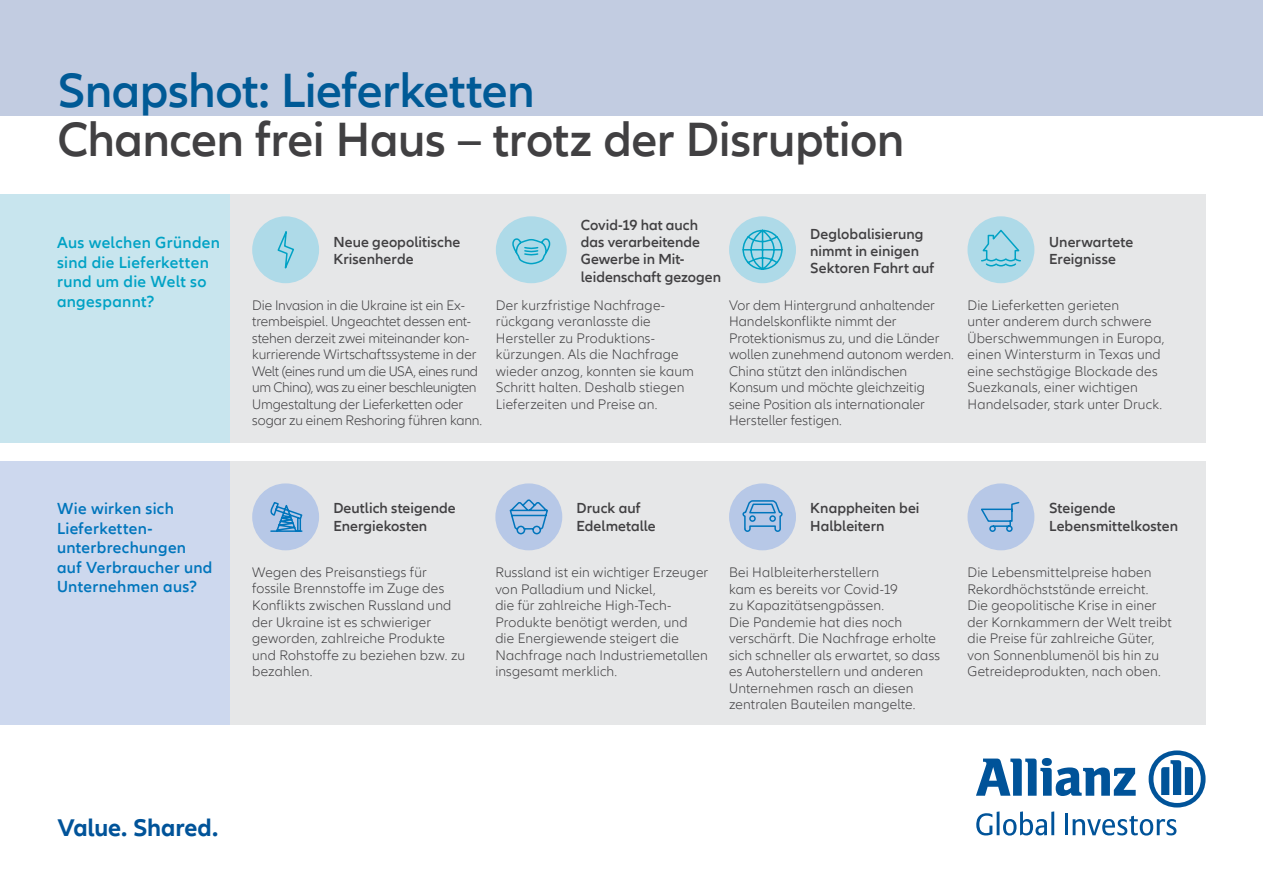
<style>
.page{position:relative;width:1263px;height:893px;background:#fff}
.page>*{position:absolute;margin:0;border:0;box-sizing:border-box;transform-origin:0 0}
.t1{font:600 49.5px "Allianz Neo";letter-spacing:-.01em;color:#414042}
.t2{font:600 49.5px "Allianz Neo";letter-spacing:-.01em;color:#005a96}
.t3{font:700 24.75px "Allianz Neo";letter-spacing:-.005em;color:#005399}
.t4{font:600 16.5px/19.5px "Allianz Neo";letter-spacing:.02em;color:#0075bc}
.t5{font:600 16.5px/19.5px "Allianz Neo";letter-spacing:.02em;color:#00a2c5}
.t6{font:600 15px/17.2px "Allianz Neo";letter-spacing:.005em;color:#414042}
.t7{font:300 14.25px/16.5px "Allianz Neo";letter-spacing:.005em;color:#414042}
</style>
<div class="page">
<svg style="left:976px;top:758px;width:160px;height:38px"></svg>
<svg style="left:1148px;top:750px;width:57px;height:57px"></svg>
<svg style="left:976px;top:813px;width:16px;height:22px"></svg>
<hr style="left:997px;top:811px;width:2px;height:24px;background:#005399">
<svg style="left:1003px;top:811px;width:44px;height:25px"></svg>
<hr style="left:1051px;top:811px;width:3px;height:24px;background:#005399">
<hr style="left:1065px;top:813px;width:3px;height:22px;background:#005399">
<svg style="left:1073px;top:816px;width:103px;height:20px"></svg>
<div style="left:0;top:0;width:1263px;height:116px;background:#c2cce1"></div>
<div style="left:220px;top:461px;width:985px;height:263px;background:#e6e7e8"></div>
<div style="left:0;top:461px;width:229px;height:263px;background:#cdd8ee"></div>
<div style="left:0;top:194px;width:1205px;height:248px;background:#e6e7e8"></div>
<div style="left:0;top:194px;width:229px;height:248px;background:#c8e5ee"></div>
<div style="left:495px;top:483px;width:67px;height:67px;background:#b7c8e7;border:2px solid #b7c8e7;border-radius:50%"></div>
<svg style="left:509px;top:499px;width:39px;height:36px"></svg>
<div style="left:730px;top:484px;width:65px;height:66px;background:#b7c8e7;border-radius:50%"></div>
<div style="left:729px;top:483px;width:67px;height:67px;border:2px solid #b7c8e7;border-radius:50%"></div>
<svg style="left:742px;top:500px;width:41px;height:32px"></svg>
<div style="left:968px;top:217px;width:66px;height:65px;background:#aedae8;border-radius:50%"></div>
<div style="left:967px;top:216px;width:67px;height:67px;border:2px solid #aedae8;border-radius:50%"></div>
<svg style="left:981px;top:229px;width:40px;height:38px"></svg>
<div style="left:252px;top:216px;width:67px;height:67px;background:#aedae8;border:2px solid #aedae8;border-radius:50%"></div>
<svg style="left:277px;top:231px;width:17px;height:38px"></svg>
<div style="left:968px;top:484px;width:66px;height:66px;background:#b7c8e7;border-radius:50%"></div>
<div style="left:967px;top:483px;width:67px;height:67px;border:2px solid #b7c8e7;border-radius:50%"></div>
<svg style="left:981px;top:501px;width:39px;height:31px"></svg>
<div style="left:252px;top:483px;width:67px;height:67px;background:#b7c8e7;border:2px solid #b7c8e7;border-radius:50%"></div>
<svg style="left:270px;top:502px;width:33px;height:30px"></svg>
<div style="left:729px;top:216px;width:67px;height:67px;background:#aedae8;border:2px solid #aedae8;border-radius:50%"></div>
<svg style="left:742px;top:229px;width:41px;height:41px"></svg>
<div style="left:496px;top:216px;width:71px;height:67px;background:#aedae8;border:2px solid #aedae8;border-radius:50%"></div>
<svg style="left:512px;top:238px;width:39px;height:27px"></svg>
<h1 class="t2" style="left:57px;top:62px;width:479px">Snapshot: Lieferketten</h1>
<h1 class="t1" style="left:57px;top:111px;width:848px">Chancen frei Haus – trotz der Disruption</h1>
<p class="t5" style="left:57px;top:234px;width:165px">Aus welchen Gründen sind die Lieferketten rund um die Welt so angespannt?</p>
<p class="t4" style="left:57px;top:499px;width:157px">Wie wirken sich<br>Lieferketten&shy;unterbrechungen auf Verbraucher und<br>Unternehmen aus?</p>
<p class="t6" style="left:581px;top:217px;width:142px">Covid-19 hat auch das verarbeitende<br>Gewerbe in Mit&shy;leidenschaft gezogen</p>
<p class="t6" style="left:333px;top:234px;width:129px">Neue geopolitische<br>Krisenherde</p>
<p class="t6" style="left:810px;top:225px;width:126px">Deglobalisierung nimmt in einigen<br>Sektoren Fahrt auf</p>
<p class="t6" style="left:1049px;top:234px;width:85px">Unerwartete<br>Ereignisse</p>
<p class="t7" style="left:252px;top:297px;width:232px">Die Invasion in die Ukraine ist ein Ex&shy;trembeispiel. Ungeachtet dessen ent&shy;stehen derzeit zwei miteinander kon&shy;kurrierende Wirtschaftssysteme in der Welt (eines rund um die USA, eines rund um China), was zu einer beschleunigten Umgestaltung der Lieferketten oder sogar zu einem Reshoring führen kann.</p>
<p class="t7" style="left:496px;top:297px;width:199px">Der kurzfristige Nachfrage&shy;rückgang veranlasste die<br>Hersteller zu Produktions&shy;kürzungen. Als die Nachfrage wieder anzog, konnten sie kaum<br>Schritt halten. Deshalb stiegen<br>Lieferzeiten und Preise an.</p>
<p class="t7" style="left:729px;top:297px;width:226px">Vor dem Hintergrund anhaltender<br>Handelskonflikte nimmt der<br>Protektionismus zu, und die Länder wollen zunehmend autonom werden.<br>China stützt den inländischen<br>Konsum und möchte gleichzeitig seine Position als internationaler<br>Hersteller festigen.</p>
<p class="t7" style="left:967px;top:297px;width:198px">Die Lieferketten gerieten<br>unter anderem durch schwere<br>Überschwemmungen in Europa, einen Wintersturm in Texas und eine sechstägige Blockade des<br>Suezkanals, einer wichtigen<br>Handelsader, stark unter Druck.</p>
<p class="t6" style="left:576px;top:500px;width:81px">Druck auf<br>Edelmetalle</p>
<p class="t6" style="left:1049px;top:500px;width:130px">Steigende<br>Lebensmittelkosten</p>
<p class="t6" style="left:333px;top:500px;width:124px">Deutlich steigende<br>Energiekosten</p>
<p class="t6" style="left:810px;top:500px;width:111px">Knappheiten bei<br>Halbleitern</p>
<p class="t7" style="left:252px;top:564px;width:215px">Wegen des Preisanstiegs für fossile Brennstoffe im Zuge des<br>Konflikts zwischen Russland und der Ukraine ist es schwieriger geworden, zahlreiche Produkte und Rohstoffe zu beziehen bzw. zu bezahlen.</p>
<p class="t7" style="left:495px;top:564px;width:214px">Russland ist ein wichtiger Erzeuger von Palladium und Nickel,<br>die für zahlreiche High-Tech-<br>Produkte benötigt werden, und die Energiewende steigert die<br>Nachfrage nach Industriemetallen insgesamt merklich.</p>
<p class="t7" style="left:729px;top:564px;width:212px">Bei Halbleiterherstellern<br>kam es bereits vor Covid-19<br>zu Kapazitätsengpässen.<br>Die Pandemie hat dies noch verschärft. Die Nachfrage erholte sich schneller als erwartet, so dass es Autoherstellern und anderen<br>Unternehmen rasch an diesen zentralen Bauteilen mangelte.</p>
<p class="t7" style="left:967px;top:564px;width:206px">Die Lebensmittelpreise haben<br>Rekordhöchststände erreicht.<br>Die geopolitische Krise in einer der Kornkammern der Welt treibt die Preise für zahlreiche Güter, von Sonnenblumenöl bis hin zu<br>Getreideprodukten, nach oben.</p>
<h2 class="t3" style="left:57px;top:813px;width:162px">Value. Shared.</h2>
</div>
